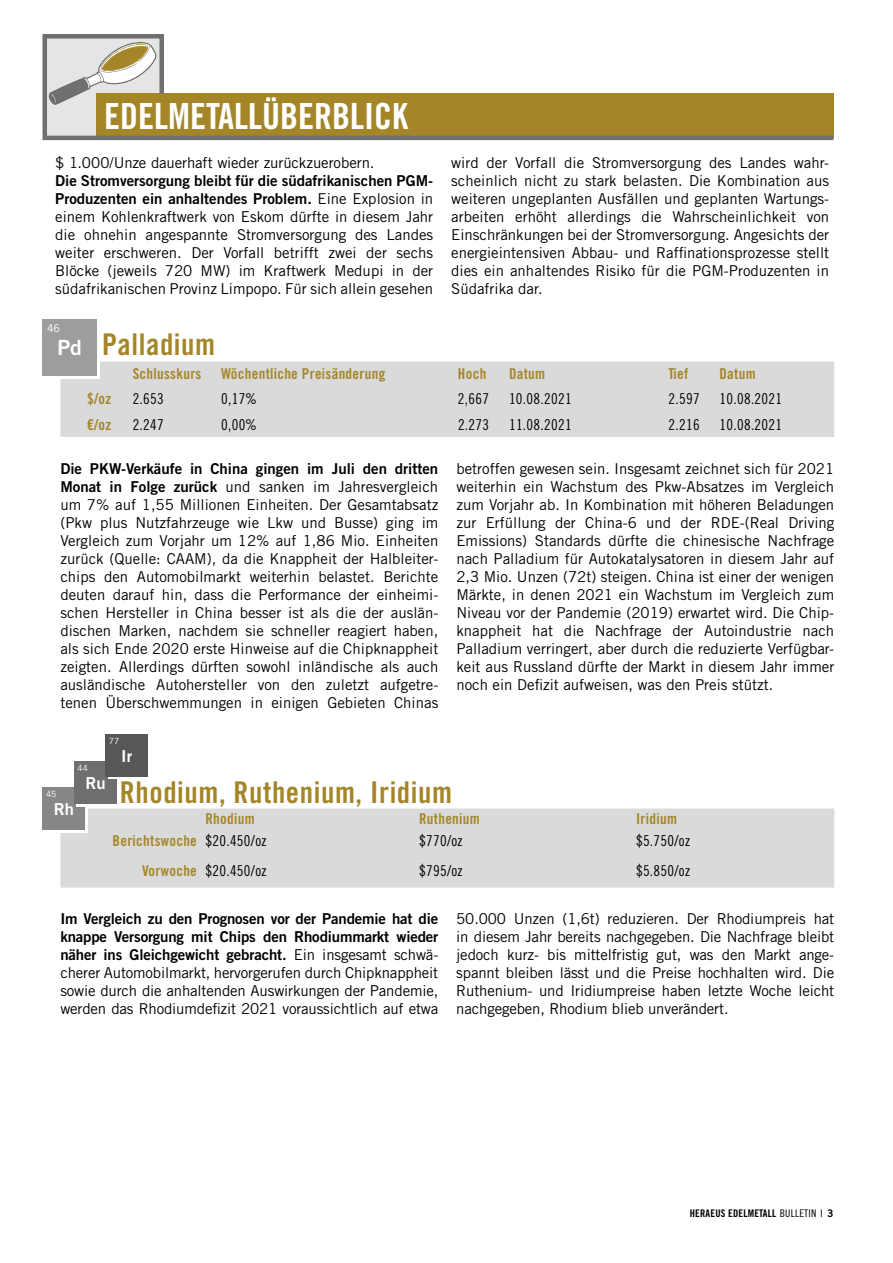
<style>
.page{position:relative;width:893px;height:1263px;background:#fff}
.page>*{position:absolute;margin:0;border:0;box-sizing:border-box;transform-origin:0 0}
.t1{font:36px "Trade Gothic LT Pro Bd Cn 20";color:#fff}
.t2{font:30px "Trade Gothic LT Pro Bd Cn 20";letter-spacing:.02em;color:#a48629}
.t3{font:21px "Trade Gothic LT Pro Bd 2";color:#fff}
.t4{font:16.5px "Trade Gothic LT Pro Bd 2";color:#fff}
.t5{font:15px/18px "Trade Gothic LT Pro";color:#000;text-align:justify}
.t6{font:15px/18px "Trade Gothic LT Pro Bd 2";color:#000;text-align:justify}
.t7{font:15px "Trade Gothic LT Pro Cn 18";letter-spacing:.02em;color:#000}
.t8{font:15px "Trade Gothic LT Pro Bd Cn 20";letter-spacing:.02em;color:#a48629}
.t9{font:10.8px "Trade Gothic LT Pro";color:#fff}
.t10{font:10.5px "Trade Gothic LT Pro Bd Cn 20";letter-spacing:.02em;color:#000}
.t11{font:8.55px "Trade Gothic LT Pro";color:#fff}
.s1{font-family:"Trade Gothic LT Pro"}
.s2{font-family:"Trade Gothic LT Pro Bd 2"}
.s3{font-family:"Trade Gothic LT Pro Cn 18";color:#000}
.s4{font-family:"Trade Gothic LT Pro Bd Cn 20";color:#a48629}
.s5{font-family:"Trade Gothic LT Pro Cn 18"}
</style>
<div class="page">
<div style="left:60px;top:361px;width:774px;height:76px;background:#dadada"></div>
<div style="left:60px;top:808px;width:774px;height:80px;background:#dadada"></div>
<div style="left:45px;top:322px;width:55px;height:56px;background:#fff"></div>
<div style="left:43px;top:320px;width:54px;height:56px;background:#9d9d9c"></div>
<div style="left:45px;top:790px;width:43px;height:42px;background:#fff"></div>
<div style="left:43px;top:787px;width:42px;height:43px;background:#878787"></div>
<div style="left:76px;top:764px;width:43px;height:42px;background:#fff"></div>
<div style="left:74px;top:761px;width:43px;height:43px;background:#706f6f"></div>
<div style="left:108px;top:736px;width:43px;height:43px;background:#fff"></div>
<div style="left:105px;top:734px;width:43px;height:43px;background:#575756"></div>
<svg style="left:42px;top:34px;width:792px;height:107px"></svg>
<h1 class="t1" style="left:104px;top:94px;width:305px">EDELMETALLÜBERBLICK</h1>
<p class="t5" style="left:55px;top:153px;width:321px">$ 1.000/Unze dauerhaft wieder zurückzuerobern.</p>
<p class="t6" style="left:55px;top:171px;width:379px">Die Stromversorgung bleibt für die südafrikanischen PGM-<br>Produzenten ein anhaltendes Problem. <span class="s1">Eine Explosion in</span></p>
<p class="t5" style="left:55px;top:207px;width:379px">einem Kohlenkraftwerk von Eskom dürfte in diesem Jahr die ohnehin angespannte Stromversorgung des Landes weiter erschweren. Der Vorfall betrifft zwei der sechs Blöcke (jeweils 720 MW) im Kraftwerk Medupi in der südafrikanischen Provinz Limpopo. Für sich allein gesehen</p>
<p class="t9" style="left:47px;top:322px;width:15px">46</p>
<h3 class="t3" style="left:58px;top:335px;width:26px">Pd</h3>
<h2 class="t2" style="left:102px;top:326px;width:115px">Palladium</h2>
<p class="t5" style="left:451px;top:153px;width:379px">wird der Vorfall die Stromversorgung des Landes wahr&shy;scheinlich nicht zu stark belasten. Die Kombination aus weiteren ungeplanten Ausfällen und geplanten Wartungs&shy;arbeiten erhöht allerdings die Wahrscheinlichkeit von Einschränkungen bei der Stromversorgung. Angesichts der energieintensiven Abbau- und Raffinationsprozesse stellt dies ein anhaltendes Risiko für die PGM-Produzenten in Südafrika dar.</p>
<p class="t8" style="left:133px;top:365px;width:70px">Schlusskurs</p>
<p class="t8" style="left:221px;top:365px;width:166px">Wöchentliche Preisänderung</p>
<p class="t8" style="left:458px;top:365px;width:30px">Hoch</p>
<p class="t8" style="left:509px;top:365px;width:38px">Datum</p>
<p class="t8" style="left:668px;top:365px;width:21px">Tief</p>
<p class="t8" style="left:719px;top:365px;width:38px">Datum</p>
<p class="t8" style="left:87px;top:390px;width:26px">$/oz</p>
<p class="t7" style="left:133px;top:390px;width:33px">2.653</p>
<p class="t7" style="left:221px;top:390px;width:38px">0,17%</p>
<p class="t7" style="left:458px;top:390px;width:33px">2,667</p>
<p class="t7" style="left:509px;top:390px;width:64px">10.08.2021</p>
<p class="t7" style="left:668px;top:390px;width:33px">2.597</p>
<p class="t7" style="left:719px;top:390px;width:64px">10.08.2021</p>
<p class="t8" style="left:87px;top:415px;width:26px">€/oz</p>
<p class="t7" style="left:133px;top:415px;width:33px">2.247</p>
<p class="t7" style="left:221px;top:415px;width:38px">0,00%</p>
<p class="t7" style="left:458px;top:415px;width:33px">2.273</p>
<p class="t7" style="left:509px;top:415px;width:64px">11.08.2021</p>
<p class="t7" style="left:668px;top:415px;width:33px">2.216</p>
<p class="t7" style="left:719px;top:415px;width:64px">10.08.2021</p>
<p class="t6" style="left:60px;top:459px;width:379px">Die PKW-Verkäufe in China gingen im Juli den dritten</p>
<p class="t5" style="left:60px;top:477px;width:379px"><span class="s2">Monat in Folge zurück</span> und sanken im Jahresvergleich um 7% auf 1,55 Millionen Einheiten. Der Gesamtabsatz (Pkw plus Nutzfahrzeuge wie Lkw und Busse) ging im Vergleich zum Vorjahr um 12% auf 1,86 Mio. Einheiten zurück (Quelle: CAAM), da die Knappheit der Halbleiter&shy;chips den Automobilmarkt weiterhin belastet. Berichte deuten darauf hin, dass die Performance der einheimi&shy;schen Hersteller in China besser ist als die der auslän&shy;dischen Marken, nachdem sie schneller reagiert haben, als sich Ende 2020 erste Hinweise auf die Chipknappheit zeigten. Allerdings dürften sowohl inländische als auch ausländische Autohersteller von den zuletzt aufgetre&shy;tenen Überschwemmungen in einigen Gebieten Chinas</p>
<p class="t11" style="left:109px;top:736px;width:12px">77</p>
<p class="t4" style="left:121px;top:745px;width:13px">Ir</p>
<p class="t5" style="left:456px;top:459px;width:379px">betroffen gewesen sein. Insgesamt zeichnet sich für 2021 weiterhin ein Wachstum des Pkw-Absatzes im Vergleich zum Vorjahr ab. In Kombination mit höheren Beladungen zur Erfüllung der China-6 und der RDE-(Real Driving Emissions) Standards dürfte die chinesische Nachfrage nach Palladium für Autokatalysatoren in diesem Jahr auf 2,3 Mio. Unzen (72t) steigen. China ist einer der wenigen Märkte, in denen 2021 ein Wachstum im Vergleich zum Niveau vor der Pandemie (2019) erwartet wird. Die Chip&shy;knappheit hat die Nachfrage der Autoindustrie nach Palladium verringert, aber durch die reduzierte Verfügbar&shy;keit aus Russland dürfte der Markt in diesem Jahr immer noch ein Defizit aufweisen, was den Preis stützt.</p>
<p class="t11" style="left:78px;top:763px;width:12px">44</p>
<p class="t4" style="left:85px;top:772px;width:22px">Ru</p>
<p class="t11" style="left:46px;top:789px;width:12px">45</p>
<p class="t4" style="left:54px;top:798px;width:22px">Rh</p>
<h2 class="t2" style="left:120px;top:774px;width:334px">Rhodium, Ruthenium, Iridium</h2>
<p class="t8" style="left:205px;top:809px;width:51px">Rhodium</p>
<p class="t8" style="left:419px;top:809px;width:62px">Ruthenium</p>
<p class="t8" style="left:636px;top:809px;width:42px">Iridium</p>
<p class="t8" style="left:113px;top:832px;width:155px">Berichtswoche <span class="s3">$20.450/oz</span></p>
<p class="t7" style="left:419px;top:832px;width:45px">$770/oz</p>
<p class="t7" style="left:636px;top:832px;width:56px">$5.750/oz</p>
<p class="t7" style="left:142px;top:862px;width:126px"><span class="s4">Vorwoche</span> $20.450/oz</p>
<p class="t7" style="left:419px;top:862px;width:45px">$795/oz</p>
<p class="t7" style="left:636px;top:862px;width:56px">$5.850/oz</p>
<p class="t6" style="left:60px;top:909px;width:379px">Im Vergleich zu den Prognosen vor der Pandemie hat die knappe Versorgung mit Chips den Rhodiummarkt wieder näher ins Gleichgewicht gebracht. <span class="s1">Ein insgesamt schwä-</span></p>
<p class="t5" style="left:60px;top:963px;width:379px">cherer Automobilmarkt, hervorgerufen durch Chipknappheit sowie durch die anhaltenden Auswirkungen der Pandemie, werden das Rhodiumdefizit 2021 voraussichtlich auf etwa</p>
<p class="t5" style="left:456px;top:909px;width:379px">50.000 Unzen (1,6t) reduzieren. Der Rhodiumpreis hat in diesem Jahr bereits nachgegeben. Die Nachfrage bleibt jedoch kurz- bis mittelfristig gut, was den Markt ange&shy;spannt bleiben lässt und die Preise hochhalten wird. Die Ruthenium- und Iridiumpreise haben letzte Woche leicht nachgegeben, Rhodium blieb unverändert.</p>
<p class="t10" style="left:690px;top:1207px;width:145px">HERAEUS EDELMETALL <span class="s5">BULLETIN</span> <span class="s1">I</span> <span class="s2">3</span></p>
</div>
